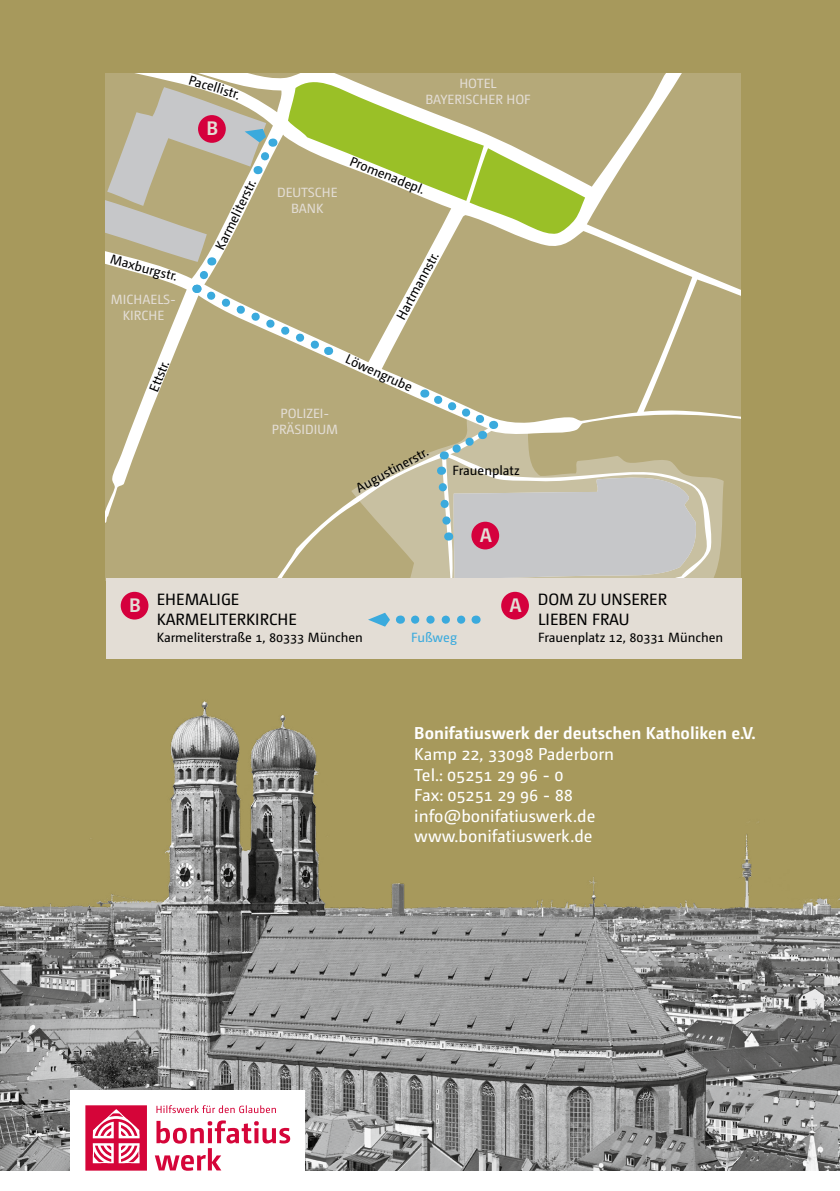
<style>
.page{position:relative;width:840px;height:1191px;background:#fff}
.page>*{position:absolute;margin:0;border:0;box-sizing:border-box;transform-origin:0 0}
.t1{font:700 19.6px "Camingo Dos Pro";color:#e3ddd5}
.t2{font:17.2px/20.6px "Camingo Dos Pro";color:#fff}
.t3{font:700 17.2px "Camingo Dos Pro";color:#fff}
.t4{font:16.4px "Camingo Dos Pro";color:#000}
.t5{font:13.4px "Camingo Dos Pro";color:#000}
.t6{font:13.4px/16px "Camingo Dos Pro";color:#e3ddd5;text-align:center}
.t7{font:13.4px "Camingo Dos Pro";letter-spacing:-.005em;color:#3baadd}
.t8{font:13.2px "Camingo Dos Pro";color:#000}
</style>
<div class="page">
<div style="left:0;top:0;width:839px;height:1170px;background:#a7995c"></div>
<img style="left:0;top:701px;width:839px;height:469px">
<div style="left:70px;top:1090px;width:235px;height:95px;background:#fff"></div>
<svg style="left:155px;top:1120px;width:135px;height:50px"></svg>
<svg style="left:156px;top:1105px;width:120px;height:8px"></svg>
<svg style="left:85px;top:1105px;width:62px;height:65px"></svg>
<svg style="left:105px;top:73px;width:635px;height:508px;background:#bbb382"></svg>
<div style="left:6px;top:0;width:99px;height:702px;background:#a7995c"></div>
<svg style="left:433px;top:466px;width:264px;height:112px;background:#c7c2bd"></svg>
<svg style="left:424px;top:389px;width:73px;height:71px;background:#b9bca1"></svg>
<div style="left:106px;top:578px;width:635px;height:80px;background:#e3ddd5"></div>
<div style="left:121px;top:592px;width:27px;height:27px;background:#d5003d;border-radius:50%"></div>
<div style="left:501px;top:592px;width:27px;height:27px;background:#d5003d;border-radius:50%"></div>
<svg style="left:105px;top:87px;width:226px;height:271px;background:#beb795"></svg>
<svg style="left:368px;top:612px;width:98px;height:15px"></svg>
<p class="t8" style="left:191px;top:72px;width:55px;rotate:17deg">Pacellistr.</p>
<h1 class="t1" style="left:206px;top:117px;width:13px">B</h1>
<p class="t8" style="left:113px;top:251px;width:70px;rotate:15deg">Maxburgstr.</p>
<p class="t6" style="left:111px;top:292px;width:67px">MICHAELS-<br>KIRCHE</p>
<p class="t5" style="left:146px;top:388px;width:34px;rotate:-68deg">Ettstr.</p>
<p class="t5" style="left:212px;top:245px;width:78px;rotate:-64deg">Karmeliterstr.</p>
<p class="t6" style="left:425px;top:76px;width:107px">HOTEL<br>BAYERISCHER HOF</p>
<p class="t6" style="left:277px;top:185px;width:62px">DEUTSCHE<br>BANK</p>
<p class="t5" style="left:353px;top:153px;width:81px;rotate:22deg">Promenadepl.</p>
<p class="t5" style="left:393px;top:315px;width:77px;rotate:-62deg">Hartmannstr.</p>
<p class="t6" style="left:272px;top:405px;width:68px">POLIZEI-<br>PRÄSIDIUM</p>
<p class="t8" style="left:349px;top:351px;width:73px;rotate:25deg">Löwengrube</p>
<p class="t8" style="left:353px;top:482px;width:81px;rotate:-29deg">Augustinerstr.</p>
<p class="t5" style="left:452px;top:463px;width:69px">Frauenplatz</p>
<h1 class="t1" style="left:479px;top:523px;width:14px">A</h1>
<p class="t4" style="left:157px;top:590px;width:84px">EHEMALIGE</p>
<p class="t4" style="left:537px;top:590px;width:131px">DOM ZU UNSERER</p>
<p class="t4" style="left:157px;top:609px;width:142px">KARMELITERKIRCHE</p>
<p class="t4" style="left:537px;top:609px;width:93px">LIEBEN FRAU</p>
<p class="t5" style="left:157px;top:629px;width:207px">Karmeliterstraße 1, 80333 München</p>
<p class="t7" style="left:411px;top:629px;width:47px">Fußweg</p>
<p class="t5" style="left:538px;top:629px;width:186px">Frauenplatz 12, 80331 München</p>
<h1 class="t1" style="left:129px;top:593px;width:13px">B</h1>
<h1 class="t1" style="left:509px;top:593px;width:14px">A</h1>
<p class="t3" style="left:414px;top:723px;width:343px">Bonifatiuswerk der deutschen Katholiken e.V.</p>
<p class="t2" style="left:414px;top:743px;width:201px">Kamp 22, 33098 Paderborn<br>Tel.: 05251 29 96 - 0<br>Fax: 05251 29 96 - 88 info@bonifatiuswerk.de www.bonifatiuswerk.de</p>
</div>
